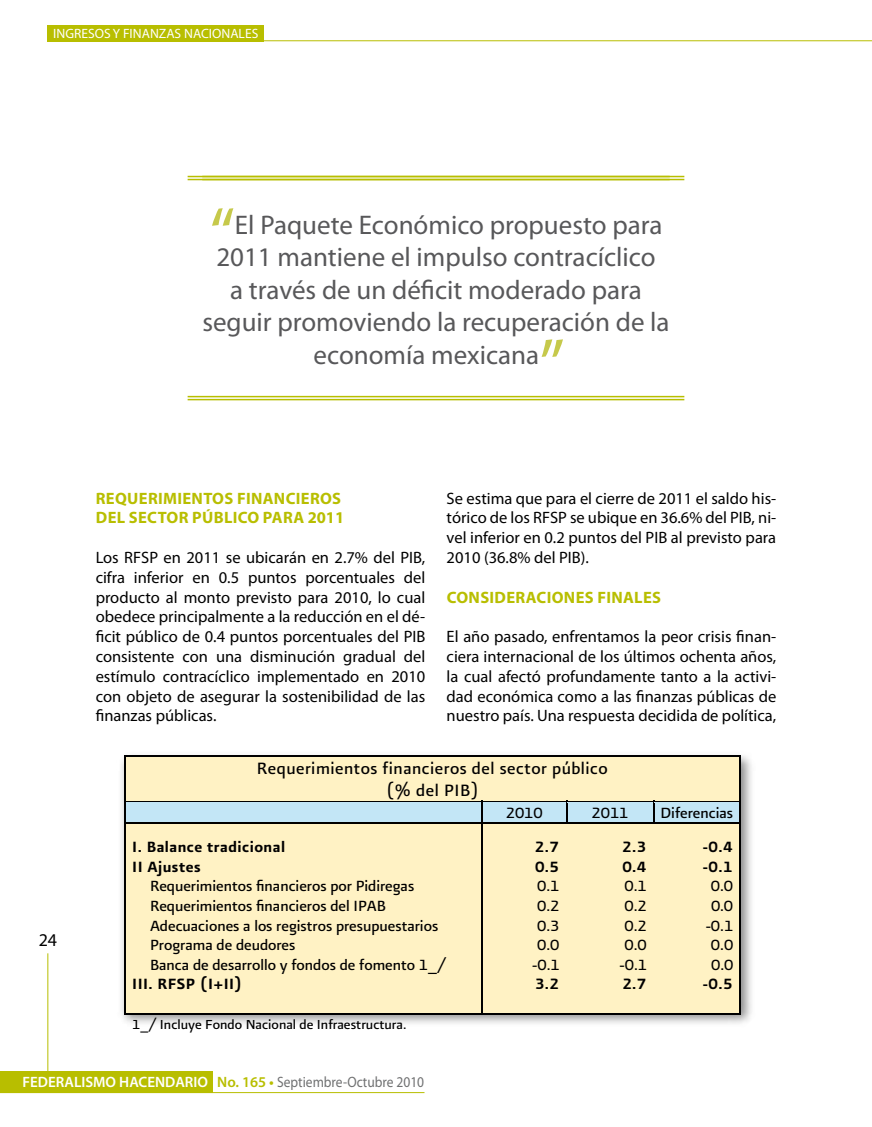
<style>
.page{position:relative;width:872px;height:1127px;background:#fff}
.page>*{position:absolute;margin:0;border:0;box-sizing:border-box;transform-origin:0 0}
.t1{font:72px "Myriad Pro";color:#c6c94b}
.t2{font:27px "Myriad Pro";color:#58585a}
.t3{font:19.65px/21.8px "Presidencia Base";letter-spacing:.025em;color:#000;text-align:center}
.t4{font:18px "Myriad Pro";color:#000}
.t5{font:17.7px "Presidencia Base";color:#000}
.t6{font:17.7px "Presidencia Firme";letter-spacing:.025em;color:#000}
.t7{font:16.5px/19.8px "Myriad Pro";color:#000;text-align:justify}
.t8{font:700 16.5px/19.8px "Myriad Pro";letter-spacing:.02em;color:#b8be00}
.t9{font:15.75px "Presidencia Base";color:#000}
.t10{font:15px "Myriad Pro";color:#707172;scale:.9 1}
.t11{font:13.5px "Myriad Pro";color:#fff}
.s1{font-weight:600;color:#fff}
.s2{font-weight:600;color:#b8be00}
</style>
<div class="page">
<div style="left:0;top:1071px;width:213px;height:22px;background:#b8be00"></div>
<hr style="left:0;top:1092px;width:424px;height:1px;background:#b8be00">
<hr style="left:47px;top:953px;width:1px;height:118px;background:#b8be00">
<hr style="left:47px;top:40px;width:825px;height:1px;background:#b8be00">
<div style="left:47px;top:25px;width:217px;height:16px;background:#b8be00"></div>
<hr style="left:188px;top:176px;width:496px;height:1px;background:#b8be00">
<hr style="left:188px;top:179px;width:496px;height:1px;background:#b8be00">
<hr style="left:188px;top:396px;width:496px;height:1px;background:#b8be00">
<hr style="left:188px;top:399px;width:496px;height:1px;background:#b8be00">
<img style="left:121px;top:755px;width:631px;height:269px">
<div style="left:124px;top:757px;width:617px;height:256px;background:#fff2c4"></div>
<hr style="left:124px;top:755px;width:615px;height:2px;background:#000">
<hr style="left:124px;top:757px;width:2px;height:22px;background:#000">
<hr style="left:739px;top:757px;width:2px;height:22px;background:#000">
<hr style="left:124px;top:779px;width:2px;height:22px;background:#000">
<hr style="left:739px;top:779px;width:2px;height:22px;background:#000">
<div style="left:126px;top:802px;width:355px;height:20px;background:#c3e6f6"></div>
<div style="left:482px;top:802px;width:84px;height:20px;background:#c3e6f6"></div>
<div style="left:567px;top:802px;width:85px;height:20px;background:#c3e6f6"></div>
<div style="left:653px;top:802px;width:86px;height:20px;background:#c3e6f6"></div>
<hr style="left:126px;top:801px;width:355px;height:1px;background:#000">
<hr style="left:483px;top:801px;width:82px;height:1px;background:#000">
<hr style="left:567px;top:801px;width:86px;height:1px;background:#000">
<hr style="left:567px;top:803px;width:86px;height:1px;background:#c3e6f6">
<hr style="left:654px;top:801px;width:85px;height:1px;background:#000">
<svg style="left:565px;top:801px;width:2px;height:21px"></svg>
<svg style="left:653px;top:801px;width:1px;height:21px"></svg>
<hr style="left:126px;top:822px;width:355px;height:2px;background:#000">
<hr style="left:483px;top:822px;width:82px;height:2px;background:#000">
<hr style="left:565px;top:822px;width:174px;height:2px;background:#000">
<svg style="left:124px;top:801px;width:2px;height:36px"></svg>
<svg style="left:481px;top:801px;width:2px;height:36px"></svg>
<svg style="left:739px;top:801px;width:2px;height:36px"></svg>
<hr style="left:124px;top:837px;width:2px;height:20px;background:#000">
<hr style="left:481px;top:837px;width:2px;height:20px;background:#000">
<hr style="left:739px;top:837px;width:2px;height:20px;background:#000">
<svg style="left:124px;top:857px;width:2px;height:19px"></svg>
<svg style="left:481px;top:857px;width:2px;height:19px"></svg>
<svg style="left:739px;top:857px;width:2px;height:19px"></svg>
<hr style="left:124px;top:876px;width:2px;height:20px;background:#000">
<hr style="left:481px;top:876px;width:2px;height:20px;background:#000">
<hr style="left:739px;top:876px;width:2px;height:20px;background:#000">
<svg style="left:124px;top:896px;width:2px;height:19px"></svg>
<svg style="left:481px;top:896px;width:2px;height:19px"></svg>
<svg style="left:739px;top:896px;width:2px;height:19px"></svg>
<hr style="left:124px;top:915px;width:2px;height:20px;background:#000">
<hr style="left:481px;top:915px;width:2px;height:20px;background:#000">
<hr style="left:739px;top:915px;width:2px;height:20px;background:#000">
<svg style="left:124px;top:935px;width:2px;height:19px"></svg>
<svg style="left:481px;top:935px;width:2px;height:19px"></svg>
<svg style="left:739px;top:935px;width:2px;height:19px"></svg>
<hr style="left:124px;top:954px;width:2px;height:20px;background:#000">
<hr style="left:481px;top:954px;width:2px;height:20px;background:#000">
<hr style="left:739px;top:954px;width:2px;height:20px;background:#000">
<svg style="left:124px;top:974px;width:2px;height:19px"></svg>
<svg style="left:481px;top:974px;width:2px;height:19px"></svg>
<svg style="left:739px;top:974px;width:2px;height:19px"></svg>
<hr style="left:124px;top:993px;width:2px;height:20px;background:#000">
<hr style="left:481px;top:993px;width:2px;height:20px;background:#000">
<hr style="left:739px;top:993px;width:2px;height:20px;background:#000">
<hr style="left:124px;top:1013px;width:359px;height:2px;background:#000">
<hr style="left:483px;top:1013px;width:83px;height:2px;background:#000">
<hr style="left:566px;top:1013px;width:175px;height:2px;background:#000">
<p class="t11" style="left:53px;top:25px;width:206px">INGRESOS Y FINANZAS NACIONALES</p>
<h1 class="t1" style="left:209px;top:189px;width:27px">“</h1>
<h2 class="t2" style="left:235px;top:208px;width:429px">El Paquete Económico propuesto para</h2>
<h2 class="t2" style="left:216px;top:241px;width:441px">2011 mantiene el impulso contracíclico</h2>
<h2 class="t2" style="left:230px;top:273px;width:413px">a través de un déficit moderado para</h2>
<h2 class="t2" style="left:202px;top:305px;width:469px">seguir promoviendo la recuperación de la</h2>
<h2 class="t2" style="left:313px;top:338px;width:227px">economía mexicana</h2>
<h1 class="t1" style="left:539px;top:321px;width:27px">”</h1>
<p class="t4" style="left:39px;top:929px;width:20px">24</p>
<p class="t8" style="left:96px;top:487px;width:250px">REQUERIMIENTOS FINANCIEROS<br>DEL SECTOR PÚBLICO PARA 2011</p>
<p class="t7" style="left:96px;top:547px;width:331px">Los RFSP en 2011 se ubicarán en 2.7% del PIB, cifra inferior en 0.5 puntos porcentuales del producto al monto previsto para 2010, lo cual obedece principalmente a la reducción en el dé&shy;ficit público de 0.4 puntos porcentuales del PIB consistente con una disminución gradual del estímulo contracíclico implementado en 2010 con objeto de asegurar la sostenibilidad de las finanzas públicas.</p>
<p class="t7" style="left:446px;top:488px;width:331px">Se estima que para el cierre de 2011 el saldo his&shy;tórico de los RFSP se ubique en 36.6% del PIB, ni&shy;vel inferior en 0.2 puntos del PIB al previsto para 2010 (36.8% del PIB).</p>
<p class="t8" style="left:447px;top:586px;width:216px">CONSIDERACIONES FINALES</p>
<p class="t7" style="left:446px;top:626px;width:331px">El año pasado, enfrentamos la peor crisis finan&shy;ciera internacional de los últimos ochenta años, la cual afectó profundamente tanto a la activi&shy;dad económica como a las finanzas públicas de nuestro país. Una respuesta decidida de política,</p>
<p class="t3" style="left:257px;top:757px;width:352px">Requerimientos financieros del sector público (% del PIB)</p>
<p class="t5" style="left:506px;top:802px;width:38px">2010</p>
<p class="t5" style="left:591px;top:802px;width:38px">2011</p>
<p class="t5" style="left:660px;top:802px;width:74px">Diferencias</p>
<p class="t6" style="left:132px;top:837px;width:154px">I. Balance tradicional</p>
<p class="t6" style="left:535px;top:837px;width:26px">2.7</p>
<p class="t6" style="left:622px;top:837px;width:26px">2.3</p>
<p class="t6" style="left:703px;top:837px;width:31px">-0.4</p>
<p class="t6" style="left:132px;top:856px;width:70px">II Ajustes</p>
<p class="t6" style="left:535px;top:856px;width:26px">0.5</p>
<p class="t6" style="left:622px;top:856px;width:26px">0.4</p>
<p class="t6" style="left:703px;top:856px;width:31px">-0.1</p>
<p class="t5" style="left:150px;top:876px;width:266px">Requerimientos financieros por Pidiregas</p>
<p class="t5" style="left:537px;top:876px;width:24px">0.1</p>
<p class="t5" style="left:624px;top:876px;width:24px">0.1</p>
<p class="t5" style="left:711px;top:876px;width:24px">0.0</p>
<p class="t5" style="left:150px;top:896px;width:237px">Requerimientos financieros del IPAB</p>
<p class="t5" style="left:537px;top:896px;width:24px">0.2</p>
<p class="t5" style="left:624px;top:896px;width:24px">0.2</p>
<p class="t5" style="left:711px;top:896px;width:24px">0.0</p>
<p class="t5" style="left:150px;top:915px;width:290px">Adecuaciones a los registros presupuestarios</p>
<p class="t5" style="left:537px;top:915px;width:24px">0.3</p>
<p class="t5" style="left:624px;top:915px;width:24px">0.2</p>
<p class="t5" style="left:705px;top:915px;width:29px">-0.1</p>
<p class="t5" style="left:150px;top:935px;width:147px">Programa de deudores</p>
<p class="t5" style="left:537px;top:935px;width:24px">0.0</p>
<p class="t5" style="left:624px;top:935px;width:24px">0.0</p>
<p class="t5" style="left:711px;top:935px;width:24px">0.0</p>
<p class="t5" style="left:150px;top:954px;width:298px">Banca de desarrollo y fondos de fomento 1_/</p>
<p class="t5" style="left:532px;top:954px;width:29px">-0.1</p>
<p class="t5" style="left:619px;top:954px;width:29px">-0.1</p>
<p class="t5" style="left:711px;top:954px;width:24px">0.0</p>
<p class="t6" style="left:132px;top:974px;width:111px">III. RFSP (I+II)</p>
<p class="t6" style="left:535px;top:974px;width:26px">3.2</p>
<p class="t6" style="left:622px;top:974px;width:26px">2.7</p>
<p class="t6" style="left:703px;top:974px;width:31px">-0.5</p>
<p class="t9" style="left:132px;top:1015px;width:276px">1_/ Incluye Fondo Nacional de Infraestructura.</p>
<p class="t10" style="left:23px;top:1073px;width:448px"><span class="s1">FEDERALISMO HACENDARIO</span> <span class="s2">No. 165 •</span> Septiembre-Octubre 2010</p>
</div>
